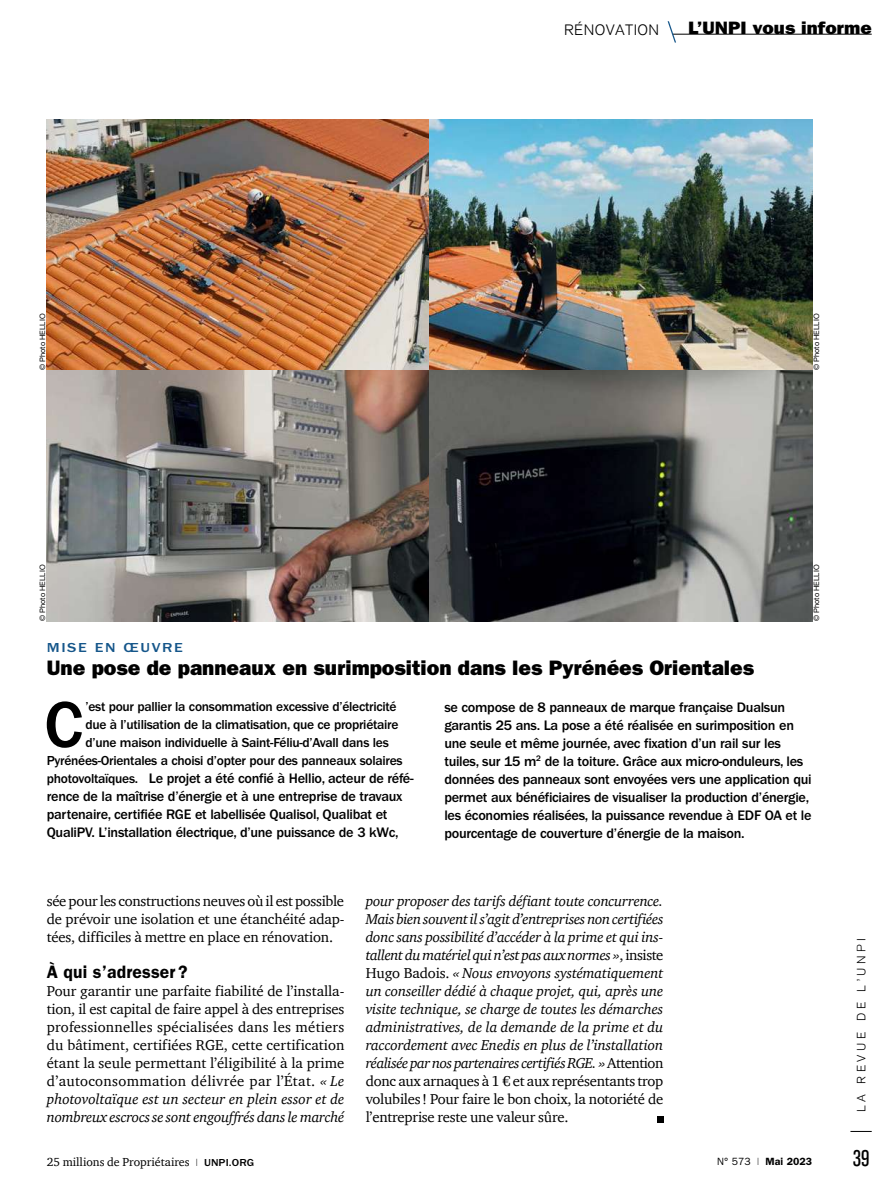
<style>
.page{position:relative;width:893px;height:1191px;background:#fff}
.page>*{position:absolute;margin:0;border:0;box-sizing:border-box;transform-origin:0 0}
.t1{font:500 67.5px "ITC Franklin Gothic Std";color:#000}
.t2{font:condensed 22.5px "Akzidenz Grotesk BE";color:#000}
.t3{font:21px "ITC Franklin Gothic Std Hvy";color:#000}
.t4{font:18px "ITC Franklin Gothic Std Hvy";color:#000;scale:1.05 1}
.t5{font:600 18px "ITC Franklin Gothic Std";letter-spacing:.01em;color:#000}
.t6{font:300 15px "Akzidenz Grotesk BE";letter-spacing:.025em;color:#000}
.t7{font:italic 14.7px/18px "Charter ITC";letter-spacing:-.03em;color:#000;text-align:justify}
.t8{font:14.7px/18px "Charter ITC";color:#000;text-align:justify}
.t9{font:500 14.25px/18px "ITC Franklin Gothic Std";letter-spacing:-.02em;color:#000}
.t10{font:500 13.5px "ITC Franklin Gothic Std";letter-spacing:-.02em;color:#000}
.t11{font:500 13.5px "ITC Franklin Gothic Std";letter-spacing:.1em;color:#15568a;scale:1.2 1}
.t12{font:12px "Charter ITC";color:#000}
.t13{font:300 12px "Akzidenz Grotesk BE";letter-spacing:.3em;color:#000}
.t14{font:600 10.5px "ITC Franklin Gothic Std";letter-spacing:.01em;color:#000}
.t15{font:7.5px "Helvetica Neue LT Std";letter-spacing:.01em;color:#000}
.s1{font-size:13.5px}
.s2{font-style:italic}
.s3{font-style:normal}
.s4{font-family:"ITC Franklin Gothic Std";font-size:10.5px}
.s5{font-family:"ITC Franklin Gothic Std";font-weight:500;font-size:10.5px}
.s6{font-weight:400}
</style>
<div class="page">
<svg style="left:850px;top:1131px;width:22px;height:1px"></svg>
<hr style="left:673px;top:34px;width:199px;height:1px;background:#000">
<svg style="left:668px;top:21px;width:8px;height:22px"></svg>
<div style="left:657px;top:1115px;width:6px;height:7px;background:#000"></div>
<img style="left:47px;top:119px;width:382px;height:251px">
<img style="left:429px;top:119px;width:383px;height:251px">
<img style="left:47px;top:370px;width:382px;height:251px">
<svg style="left:429px;top:370px;width:383px;height:251px;background:#535454"></svg>
<p class="t6" style="left:564px;top:21px;width:96px">RÉNOVATION</p>
<p class="t4" style="left:688px;top:17px;width:176px">L’UNPI vous informe</p>
<p class="t15" style="left:38px;top:370px;width:58px;rotate:-90deg">© Photo HELLIO</p>
<p class="t15" style="left:812px;top:370px;width:58px;rotate:-90deg">© Photo HELLIO</p>
<p class="t15" style="left:38px;top:621px;width:58px;rotate:-90deg">© Photo HELLIO</p>
<p class="t15" style="left:812px;top:621px;width:58px;rotate:-90deg">© Photo HELLIO</p>
<p class="t11" style="left:47px;top:639px;width:115px">MISE EN ŒUVRE</p>
<h3 class="t3" style="left:47px;top:655px;width:709px">Une pose de panneaux en surimposition dans les Pyrénées Orientales</h3>
<h1 class="t1" style="left:44px;top:687px;width:41px">C</h1>
<p class="t10" style="left:85px;top:699px;width:313px">’est pour pallier la consommation excessive d’électricité</p>
<p class="t9" style="left:444px;top:698px;width:369px">se compose de 8 panneaux de marque française Dualsun garantis 25 ans. La pose a été réalisée en surimposition en une seule et même journée, avec fixation d’un rail sur les tuiles, sur 15 m<sup>2</sup> de la toiture. Grâce aux micro-onduleurs, les données des panneaux sont envoyées vers une application qui permet aux bénéficiaires de visualiser la production d’énergie, les économies réalisées, la puissance revendue à EDF OA et le pourcentage de couverture d’énergie de la maison.</p>
<p class="t10" style="left:85px;top:717px;width:315px">due à l’utilisation de la climatisation, que ce propriétaire</p>
<p class="t10" style="left:85px;top:735px;width:305px">d’une maison individuelle à Saint-Féliu-d’Avall dans les</p>
<p class="t10" style="left:47px;top:753px;width:357px">Pyrénées-Orientales a choisi d’opter pour des panneaux solaires</p>
<p class="t9" style="left:47px;top:769px;width:368px"><span class="s1">photovoltaïques.</span> Le projet a été confié à Hellio, acteur de réfé&shy;rence de la maîtrise d’énergie et à une entreprise de travaux partenaire, certifiée RGE et labellisée Qualisol, Qualibat et QualiPV. L’installation électrique, d’une puissance de 3 kWc,</p>
<p class="t8" style="left:47px;top:891px;width:299px">sée pour les constructions neuves où il est possible de prévoir une isolation et une étanchéité adap&shy;tées, difficiles à mettre en place en rénovation.</p>
<p class="t5" style="left:47px;top:961px;width:142px">À qui s’adresser ?</p>
<p class="t8" style="left:47px;top:981px;width:299px">Pour garantir une parfaite fiabilité de l’installa&shy;tion, il est capital de faire appel à des entreprises professionnelles spécialisées dans les métiers du bâtiment, certifiées RGE, cette certification étant la seule permettant l’éligibilité à la prime d’autoconsommation délivrée par l’État. <span class="s2">« Le photovoltaïque est un secteur en plein essor et de nombreux escrocs se sont engouffrés dans le marché</span></p>
<p class="t7" style="left:366px;top:891px;width:299px">pour proposer des tarifs défiant toute concurrence.<br>Mais bien souvent il s’agit d’entreprises non certifiées donc sans possibilité d’accéder à la prime et qui ins&shy;tallent du matériel qui n’est pas aux normes »<span class="s3">, insiste Hugo Badois.</span> « Nous envoyons systématiquement un conseiller dédié à chaque projet, qui, après une visite technique, se charge de toutes les démarches administratives, de la demande de la prime et du raccordement avec Enedis en plus de l’installation réalisée par nos partenaires certifiés RGE. » <span class="s3">Attention donc aux arnaques à 1 € et aux représentants trop volubiles! Pour faire le bon choix, la notoriété de l’entreprise reste une valeur sûre.</span></p>
<p class="t13" style="left:854px;top:1112px;width:176px;rotate:-90deg">LA REVUE DE L’UNPI</p>
<p class="t12" style="left:47px;top:1154px;width:209px">25 millions de Propriétaires <span class="s4">I</span> <span class="s5">UNPI.ORG</span></p>
<p class="t14" style="left:717px;top:1155px;width:96px"><span class="s6">N° 573 I</span> Mai 2023</p>
<h2 class="t2" style="left:853px;top:1146px;width:18px">39</h2>
</div>
